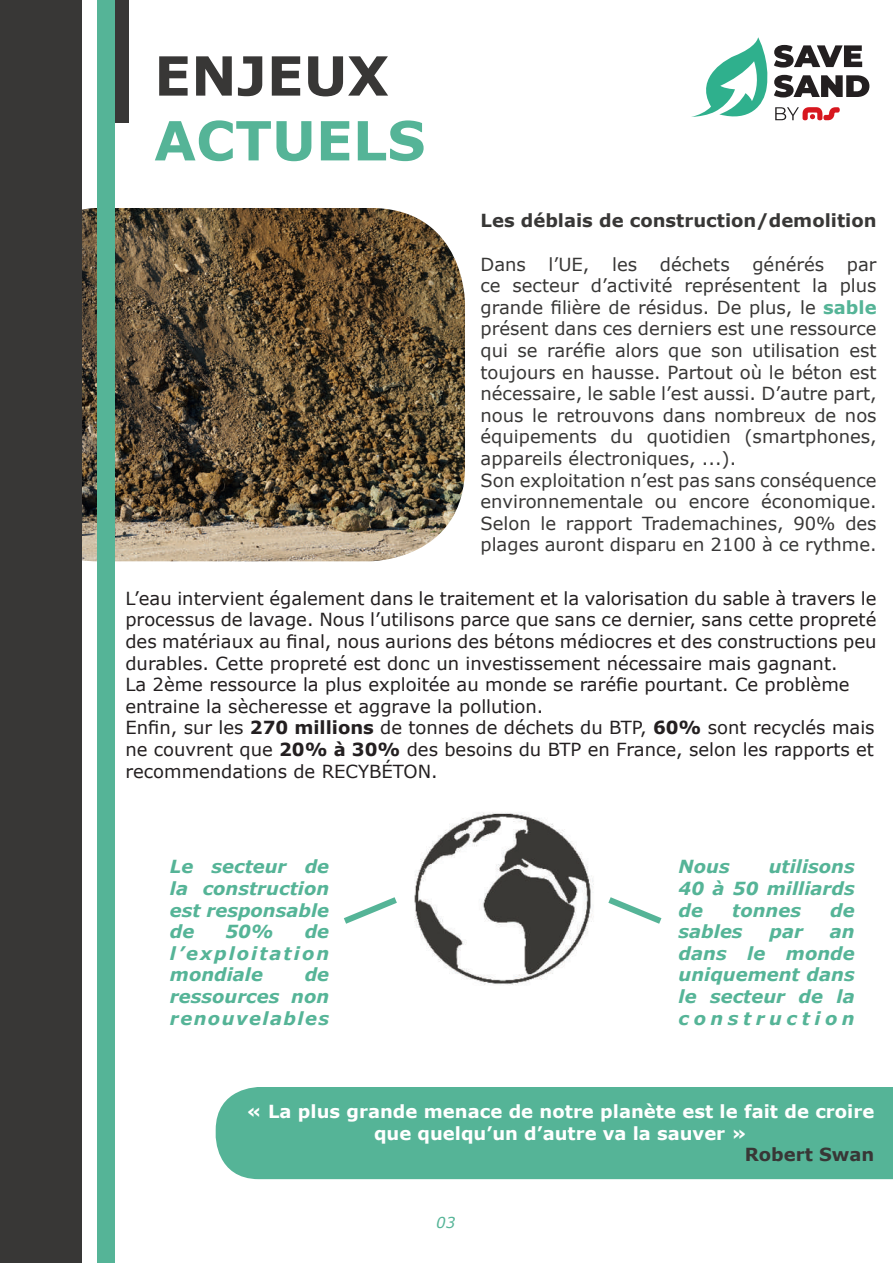
<style>
.page{position:relative;width:893px;height:1263px;background:#fff}
.page>*{position:absolute;margin:0;border:0;box-sizing:border-box;transform-origin:0 0}
.t1{font:700 54px "Verdana";color:#55b497}
.t2{font:700 54px "Verdana";color:#383736}
.t3{font:18px/21.6px "Verdana";color:#231f20}
.t4{font:18px/21.6px "Verdana";color:#383736}
.t5{font:italic 700 18px/21.6px "Verdana";color:#55b497;text-align:justify}
.t6{font:700 18px/21.6px "Verdana";color:#fff;text-align:center}
.t7{font:700 18px "Verdana";color:#383736}
.t8{font:italic 15px "Verdana";color:#55b497}
.s1{font-weight:700;color:#55b497}
.s2{font-weight:700}
</style>
<div class="page">
<img style="left:414px;top:812px;width:180px;height:173px">
<img style="left:82px;top:208px;width:383px;height:353px">
<div style="left:216px;top:1087px;width:677px;height:92px;background:#55b497"></div>
<svg style="left:344px;top:897px;width:53px;height:27px"></svg>
<svg style="left:608px;top:897px;width:54px;height:27px"></svg>
<div style="left:106px;top:0;width:23px;height:122px;background:#383736"></div>
<div style="left:97px;top:0;width:17px;height:1263px;background:#55b497"></div>
<svg style="left:691px;top:37px;width:178px;height:84px"></svg>
<div style="left:0;top:0;width:82px;height:1263px;background:#383736"></div>
<h1 class="t2" style="left:154px;top:38px;width:236px">ENJEUX</h1>
<h1 class="t1" style="left:154px;top:103px;width:273px">ACTUELS</h1>
<p class="t7" style="left:481px;top:208px;width:397px">Les déblais de construction/demolition</p>
<p class="t4" style="left:480px;top:253px;width:47px">Dans</p>
<p class="t4" style="left:549px;top:253px;width:42px">l’UE,</p>
<p class="t4" style="left:612px;top:253px;width:27px">les</p>
<p class="t4" style="left:660px;top:253px;width:71px">déchets</p>
<p class="t4" style="left:752px;top:253px;width:73px">générés</p>
<p class="t4" style="left:480px;top:253px;width:398px;text-indent:366px">par ce secteur d’activité représentent la plus grande filière de résidus. De plus, le <span class="s1">sable </span>présent dans ces derniers est une ressource qui se raréfie alors que son utilisation est toujours en hausse. Partout où le béton est nécessaire, le sable l’est aussi. D’autre part, nous le retrouvons dans nombreux de nos équipements du quotidien (smartphones, appareils électroniques, ...).<br>Son exploitation n’est pas sans conséquence environnementale ou encore économique.<br>Selon le rapport Trademachines, 90% des plages auront disparu en 2100 à ce rythme.</p>
<p class="t3" style="left:125px;top:587px;width:752px">L’eau intervient également dans le traitement et la valorisation du sable à travers le processus de lavage. Nous l’utilisons parce que sans ce dernier, sans cette propreté des matériaux au final, nous aurions des bétons médiocres et des constructions peu durables. Cette propreté est donc un investissement nécessaire mais gagnant.<br>La 2ème ressource la plus exploitée au monde se raréfie pourtant. Ce problème entraine la sècheresse et aggrave la pollution.<br>Enfin, sur les <span class="s2">270 millions</span> de tonnes de déchets du BTP, <span class="s2">60%</span> sont recyclés mais ne couvrent que <span class="s2">20% à 30%</span> des besoins du BTP en France, selon les rapports et recommendations de RECYBÉTON.</p>
<p class="t5" style="left:170px;top:856px;width:161px">Le secteur de la construction est responsable de</p>
<p class="t5" style="left:170px;top:920px;width:161px;text-indent:135px">de l’exploitation mondiale</p>
<p class="t5" style="left:225px;top:920px;width:50px">50%</p>
<p class="t5" style="left:170px;top:964px;width:161px;text-indent:135px">de ressources non renouvelables</p>
<p class="t5" style="left:679px;top:856px;width:178px;text-indent:90px">utilisons 40 à 50 milliards de</p>
<p class="t5" style="left:679px;top:856px;width:53px">Nous</p>
<p class="t5" style="left:732px;top:899px;width:70px">tonnes</p>
<p class="t5" style="left:830px;top:899px;width:26px">de</p>
<p class="t5" style="left:679px;top:920px;width:66px">sables</p>
<p class="t5" style="left:769px;top:920px;width:35px">par</p>
<p class="t5" style="left:679px;top:920px;width:178px;text-indent:151px">an dans le monde uniquement dans le secteur de la construction</p>
<p class="t6" style="left:246px;top:1100px;width:629px">« La plus grande menace de notre planète est le fait de croire que quelqu’un d’autre va la sauver »</p>
<p class="t7" style="left:745px;top:1142px;width:131px">Robert Swan</p>
<p class="t8" style="left:436px;top:1212px;width:21px">03</p>
</div>
